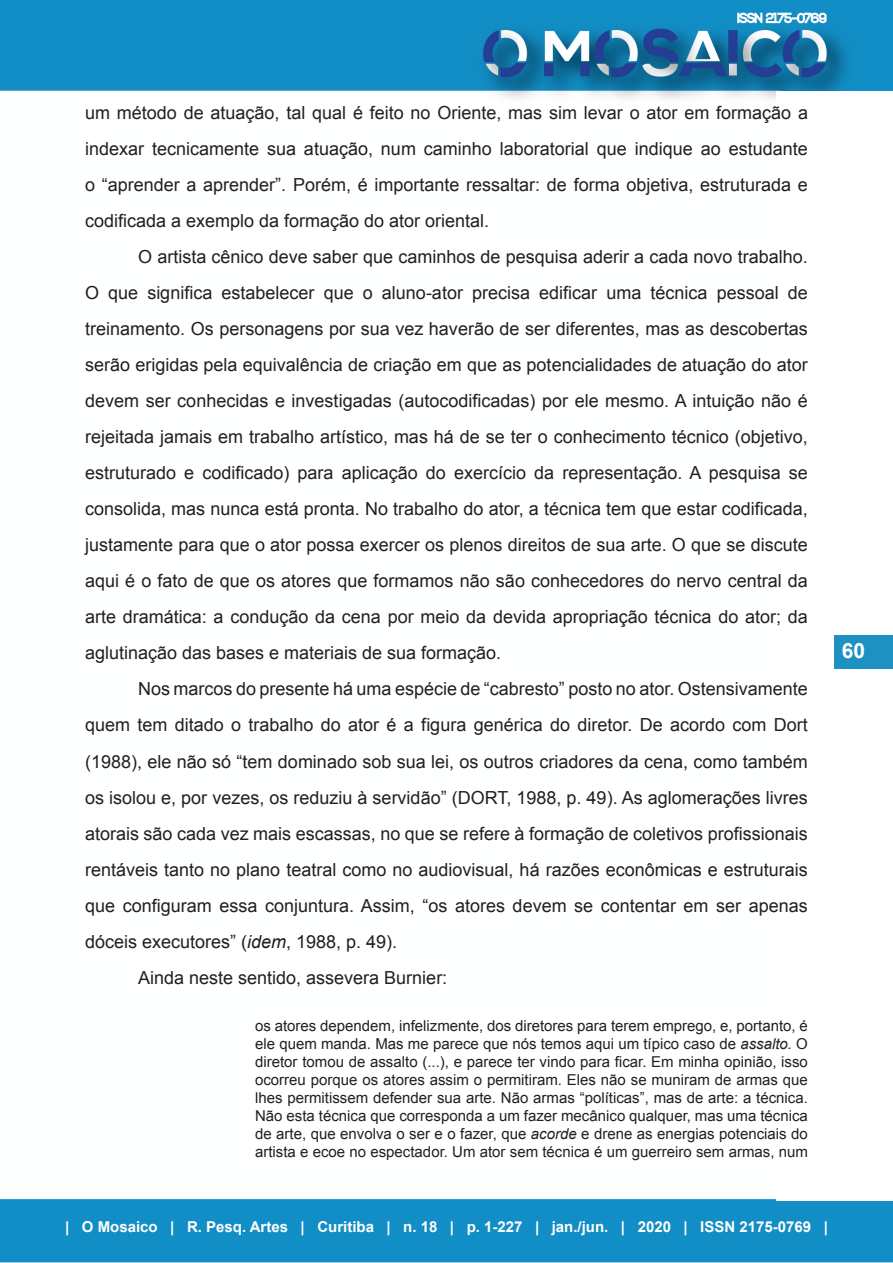
<style>
.page{position:relative;width:893px;height:1263px;background:#fff}
.page>*{position:absolute;margin:0;border:0;box-sizing:border-box;transform-origin:0 0}
.t1{font:700 21px "Arial";color:#fff}
.Corpo{font:18px/36px "Arial";color:#231f20;text-align:justify}
.citação{font:15px/18px "Arial";color:#231f20;text-align:justify}
.t2{font:700 15px "Arial";color:#fff}
.s1{font-style:italic}
</style>
<div class="page">
<img style="left:0;top:0;width:893px;height:1263px">
<div style="left:777px;top:92px;width:116px;height:1109px;background:#fff"></div>
<div style="left:834px;top:635px;width:59px;height:33px;background:#1e91c3"></div>
<p class="Corpo" style="left:85px;top:95px;width:724px">um método de atuação, tal qual é feito no Oriente, mas sim levar o ator em formação a indexar tecnicamente sua atuação, num caminho laboratorial que indique ao estudante o “aprender a aprender”. Porém, é importante ressaltar: de forma objetiva, estruturada e codificada a exemplo da formação do ator oriental.</p>
<p class="Corpo" style="left:85px;top:239px;width:724px;text-indent:53px">O artista cênico deve saber que caminhos de pesquisa aderir a cada novo trabalho.<br>O que significa estabelecer que o aluno-ator precisa edificar uma técnica pessoal de treinamento. Os personagens por sua vez haverão de ser diferentes, mas as descobertas serão erigidas pela equivalência de criação em que as potencialidades de atuação do ator devem ser conhecidas e investigadas (autocodificadas) por ele mesmo. A intuição não é rejeitada jamais em trabalho artístico, mas há de se ter o conhecimento técnico (objetivo, estruturado e codificado) para aplicação do exercício da representação. A pesquisa se consolida, mas nunca está pronta. No trabalho do ator, a técnica tem que estar codificada, justamente para que o ator possa exercer os plenos direitos de sua arte. O que se discute aqui é o fato de que os atores que formamos não são conhecedores do nervo central da arte dramática: a condução da cena por meio da devida apropriação técnica do ator; da aglutinação das bases e materiais de sua formação.</p>
<p class="Corpo" style="left:85px;top:671px;width:724px;text-indent:53px">Nos marcos do presente há uma espécie de “cabresto” posto no ator. Ostensivamente quem tem ditado o trabalho do ator é a figura genérica do diretor. De acordo com Dort (1988), ele não só “tem dominado sob sua lei, os outros criadores da cena, como também os isolou e, por vezes, os reduziu à servidão” (DORT, 1988, p. 49). As aglomerações livres atorais são cada vez mais escassas, no que se refere à formação de coletivos profissionais rentáveis tanto no plano teatral como no audiovisual, há razões econômicas e estruturais que configuram essa conjuntura. Assim, “os atores devem se contentar em ser apenas dóceis executores” (<span class="s1">idem</span>, 1988, p. 49).</p>
<p class="Corpo" style="left:138px;top:959px;width:311px">Ainda neste sentido, assevera Burnier:</p>
<p class="citação" style="left:255px;top:1017px;width:554px">os atores dependem, infelizmente, dos diretores para terem emprego, e, portanto, é ele quem manda. Mas me parece que nós temos aqui um típico caso de <span class="s1">assalto.</span> O diretor tomou de assalto (...), e parece ter vindo para ficar. Em minha opinião, isso ocorreu porque os atores assim o permitiram. Eles não se muniram de armas que lhes permitissem defender sua arte. Não armas “políticas”, mas de arte: a técnica.<br>Não esta técnica que corresponda a um fazer mecânico qualquer, mas uma técnica de arte, que envolva o ser e o fazer, que <span class="s1">acorde</span> e drene as energias potenciais do artista e ecoe no espectador. Um ator sem técnica é um guerreiro sem armas, num</p>
<p class="t1" style="left:842px;top:636px;width:25px">60</p>
<p class="t2" style="left:65px;top:1217px;width:764px">| O Mosaico | R. Pesq. Artes | Curitiba | n. 18 | p. 1-227 | jan./jun. | 2020 | ISSN 2175-0769 |</p>
</div>
